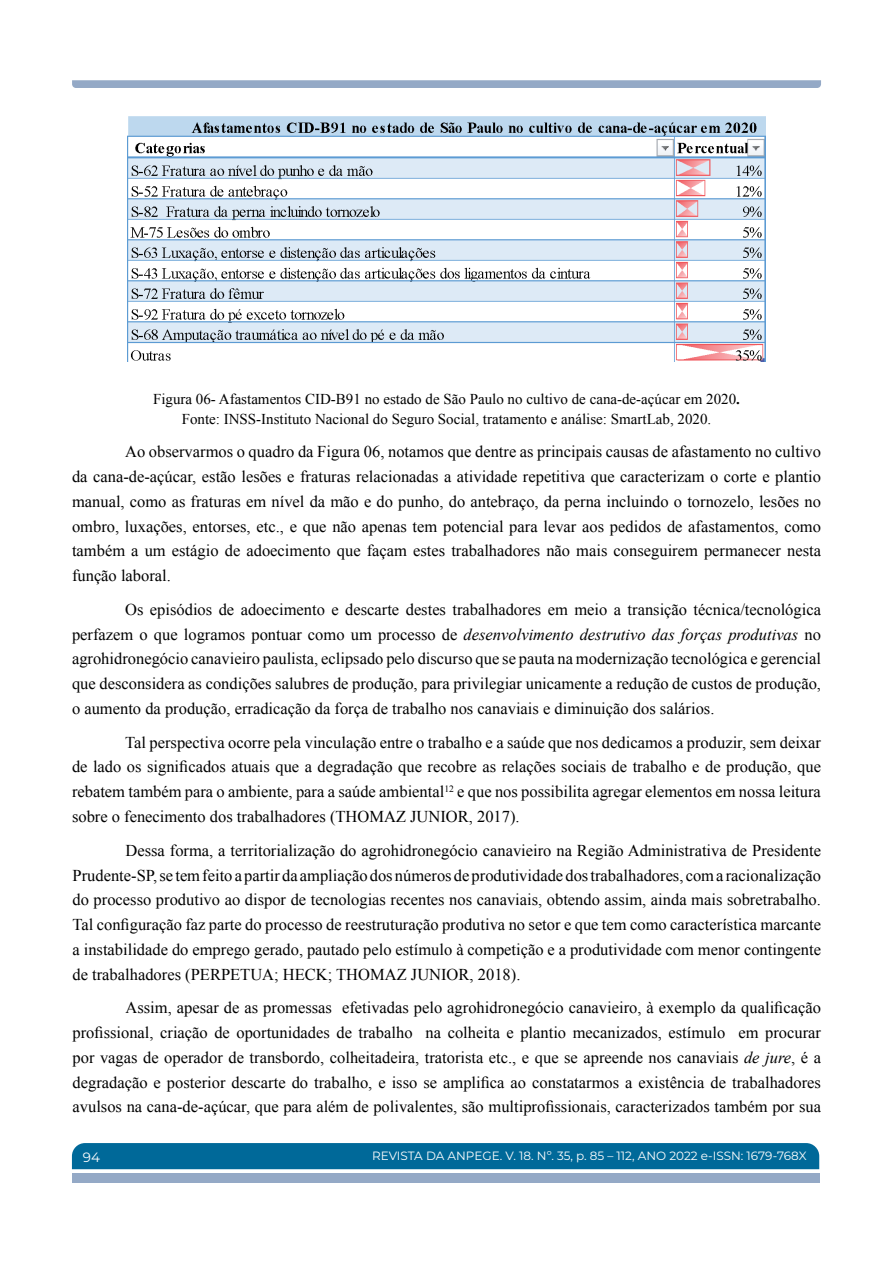
<style>
.page{position:relative;width:893px;height:1263px;background:#fff}
.page>*{position:absolute;margin:0;border:0;box-sizing:border-box;transform-origin:0 0}
.t1{font:16.5px/24.8px "Times New Roman";color:#000;text-align:justify}
.t2{font:15px/19.8px "Times New Roman";color:#000;text-align:center}
.t3{font:13.5px "Montserrat";color:#fff}
.t4{font:12px "Montserrat";color:#fff}
.s1{font-weight:700}
.s2{font-style:italic}
</style>
<div class="page">
<div style="left:72px;top:1143px;width:747px;height:26px;background:#006999"></div>
<div style="left:72px;top:1174px;width:747px;height:9px;background:#94a9c6"></div>
<svg style="left:72px;top:80px;width:749px;height:8px;background:#97abc7"></svg>
<img style="left:128px;top:116px;width:637px;height:246px">
<p class="t2" style="left:153px;top:389px;width:588px">Figura 06- Afastamentos CID-B91 no estado de São Paulo no cultivo de cana-de-açúcar em 2020<span class="s1">.<br></span>Fonte: INSS-Instituto Nacional do Seguro Social, tratamento e análise: SmartLab, 2020.</p>
<p class="t1" style="left:72px;top:439px;width:750px;text-indent:53px">Ao observarmos o quadro da Figura 06, notamos que dentre as principais causas de afastamento no cultivo da cana-de-açúcar, estão lesões e fraturas relacionadas a atividade repetitiva que caracterizam o corte e plantio manual, como as fraturas em nível da mão e do punho, do antebraço, da perna incluindo o tornozelo, lesões no ombro, luxações, entorses, etc., e que não apenas tem potencial para levar aos pedidos de afastamentos, como também a um estágio de adoecimento que façam estes trabalhadores não mais conseguirem permanecer nesta função laboral.</p>
<p class="t1" style="left:72px;top:597px;width:750px;text-indent:53px">Os episódios de adoecimento e descarte destes trabalhadores em meio a transição técnica/tecnológica perfazem o que logramos pontuar como um processo de <span class="s2">desenvolvimento destrutivo das forças produtivas</span> no agrohidronegócio canavieiro paulista, eclipsado pelo discurso que se pauta na modernização tecnológica e gerencial que desconsidera as condições salubres de produção, para privilegiar unicamente a redução de custos de produção, o aumento da produção, erradicação da força de trabalho nos canaviais e diminuição dos salários.</p>
<p class="t1" style="left:72px;top:729px;width:750px;text-indent:53px">Tal perspectiva ocorre pela vinculação entre o trabalho e a saúde que nos dedicamos a produzir, sem deixar de lado os significados atuais que a degradação que recobre as relações sociais de trabalho e de produção, que rebatem também para o ambiente, para a saúde ambiental<sup>12</sup> e que nos possibilita agregar elementos em nossa leitura sobre o fenecimento dos trabalhadores (THOMAZ JUNIOR, 2017).</p>
<p class="t1" style="left:73px;top:837px;width:750px;text-indent:53px">Dessa forma, a territorialização do agrohidronegócio canavieiro na Região Administrativa de Presidente Prudente-SP, se tem feito a partir da ampliação dos números de produtividade dos trabalhadores, com a racionalização do processo produtivo ao dispor de tecnologias recentes nos canaviais, obtendo assim, ainda mais sobretrabalho.<br>Tal configuração faz parte do processo de reestruturação produtiva no setor e que tem como característica marcante a instabilidade do emprego gerado, pautado pelo estímulo à competição e a produtividade com menor contingente de trabalhadores (PERPETUA; HECK; THOMAZ JUNIOR, 2018).</p>
<p class="t1" style="left:73px;top:995px;width:750px;text-indent:53px">Assim, apesar de as promessas efetivadas pelo agrohidronegócio canavieiro, à exemplo da qualificação profissional, criação de oportunidades de trabalho na colheita e plantio mecanizados, estímulo em procurar por vagas de operador de transbordo, colheitadeira, tratorista etc., e que se apreende nos canaviais <span class="s2">de jure</span>, é a degradação e posterior descarte do trabalho, e isso se amplifica ao constatarmos a existência de trabalhadores avulsos na cana-de-açúcar, que para além de polivalentes, são multiprofissionais, caracterizados também por sua</p>
<p class="t3" style="left:83px;top:1148px;width:19px">94</p>
<p class="t4" style="left:372px;top:1148px;width:436px">REVISTA DA ANPEGE. V. 18. Nº. 35, p. 85 – 112, ANO 2022 e-ISSN: 1679-768X</p>
</div>
